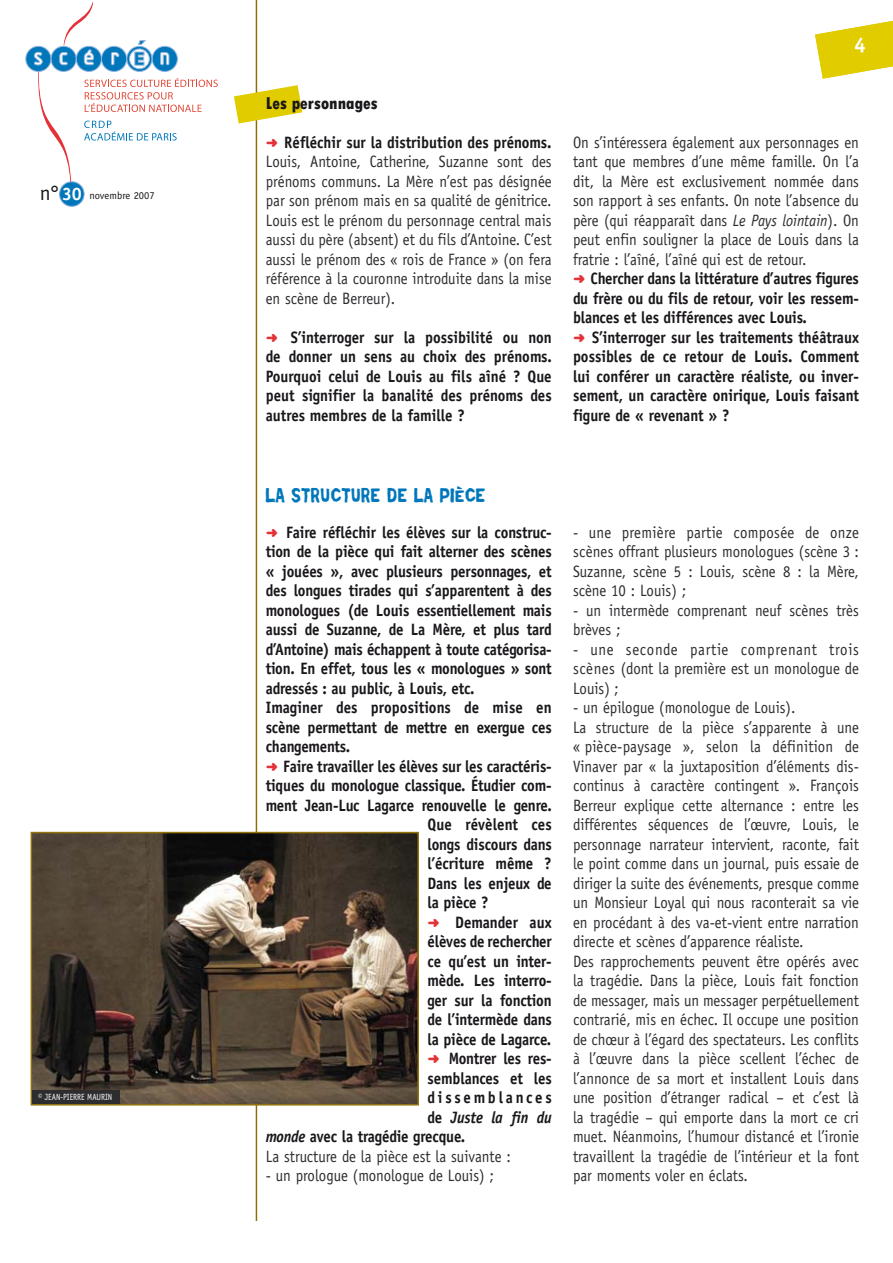
<style>
.page{position:relative;width:893px;height:1263px;background:#fff}
.page>*{position:absolute;margin:0;border:0;box-sizing:border-box;transform-origin:0 0}
.t1{font:700 21px "Officina Sans LT";color:#fff}
.t2{font:18px "Repent";letter-spacing:.025em;color:#07b;scale:.8 1}
.t3{font:800 condensed 18px "Tw Cen";color:#1a171b}
.t4{font:16.5px/19.5px "Officina Sans LT";color:#2d2c2f;text-align:justify;scale:.9 1}
.t5{font:700 16.5px/19.5px "Officina Sans LT";letter-spacing:-.01em;color:#1a171b;text-align:justify;scale:.9 1}
.t6{font:italic 700 16.5px "Officina Sans LT";letter-spacing:-.01em;color:#1a171b;scale:.9 1}
.t7{font:700 16.5px "Officina Sans LT";letter-spacing:.185em;color:#1a171b;scale:.9 1}
.t8{font:10.5px "Officina Sans LT";color:#1a171b}
.t9{font:9px "Officina Sans LT";color:#fff;scale:.85 1}
.s1{font-size:21px}
.s2{font-weight:700;font-size:18px;color:#fff}
.s3{font-family:"Distro Bats";font-size:13.5px;color:#e53138}
.s4{font-weight:700;color:#1a171b}
.s5{font-family:"Distro Bats";font-weight:400;font-size:13.5px;color:#e53138}
.s6{font-weight:400;color:#2d2c2f}
.s7{font-weight:400;font-style:italic;color:#2d2c2f}
.s8{font-style:normal}
.s9{font-style:italic}
</style>
<div class="page">
<img style="left:217px;top:0;width:49px;height:1220px">
<div style="left:60px;top:182px;width:24px;height:24px;background:#07b;border-radius:50%"></div>
<div style="left:59px;top:181px;width:26px;height:26px;border:1px solid #7ea8d5;border-radius:50%"></div>
<svg style="left:26px;top:1px;width:192px;height:193px"></svg>
<svg style="left:815px;top:21px;width:78px;height:58px"></svg>
<img style="left:34px;top:835px;width:382px;height:268px">
<div style="left:31px;top:832px;width:388px;height:274px;border:2px solid #92730c"></div>
<div style="left:32px;top:1090px;width:88px;height:14px;background:#2d2c2f"></div>
<svg style="left:234px;top:85px;width:68px;height:39px"></svg>
<p class="t8" style="left:40px;top:192px;width:116px"><span class="s1">n°</span> <span class="s2">30</span> novembre 2007</p>
<p class="t9" style="left:38px;top:1094px;width:89px">© JEAN-PIERRE MAURIN</p>
<p class="t3" style="left:266px;top:94px;width:114px">Les personnages</p>
<p class="t4" style="left:266px;top:134px;width:319px"><span class="s3">b</span> <span class="s4">Réfléchir sur la distribution des prénoms.<br></span>Louis, Antoine, Catherine, Suzanne sont des prénoms communs. La Mère n’est pas désignée par son prénom mais en sa qualité de génitrice.<br>Louis est le prénom du personnage central mais aussi du père (absent) et du fils d’Antoine. C’est aussi le prénom des « rois de France » (on fera référence à la couronne introduite dans la mise en scène de Berreur).</p>
<p class="t5" style="left:266px;top:329px;width:319px"><span class="s5">b</span> S’interroger sur la possibilité ou non de donner un sens au choix des prénoms.<br>Pourquoi celui de Louis au fils aîné ? Que peut signifier la banalité des prénoms des autres membres de la famille ?</p>
<p class="t1" style="left:854px;top:37px;width:13px">4</p>
<p class="t5" style="left:573px;top:134px;width:319px;text-align:left"><span class="s6">On s’intéressera également aux personnages en tant que membres d’une même famille. On l’a dit, la Mère est exclusivement nommée dans son rapport à ses enfants. On note l’absence du père (qui réapparaît dans</span> <span class="s7">Le Pays lointain</span><span class="s6">). On peut enfin souligner la place de Louis dans la fratrie : l’aîné, l’aîné qui est de retour.<br></span><span class="s5">b</span> Chercher dans la littérature d’autres figures du frère ou du fils de retour, voir les ressem&shy;blances et les différences avec Louis.<br><span class="s5">b</span> S’interroger sur les traitements théâtraux possibles de ce retour de Louis. Comment lui conférer un caractère réaliste, ou inver&shy;sement, un caractère onirique, Louis faisant figure de « revenant » ?</p>
<p class="t2" style="left:266px;top:484px;width:276px">LA STRUCTURE DE LA PIÈCE</p>
<p class="t5" style="left:266px;top:524px;width:319px"><span class="s5">b</span> Faire réfléchir les élèves sur la construc-</p>
<p class="t5" style="left:266px;top:544px;width:319px">tion de la pièce qui fait alterner des scènes</p>
<p class="t5" style="left:266px;top:563px;width:319px">« jouées », avec plusieurs personnages, et</p>
<p class="t5" style="left:266px;top:583px;width:319px">des longues tirades qui s’apparentent à des</p>
<p class="t5" style="left:266px;top:602px;width:319px">monologues (de Louis essentiellement mais</p>
<p class="t5" style="left:266px;top:622px;width:319px">aussi de Suzanne, de La Mère, et plus tard</p>
<p class="t5" style="left:266px;top:641px;width:319px">d’Antoine) mais échappent à toute catégorisa-</p>
<p class="t5" style="left:266px;top:661px;width:319px">tion. En effet, tous les « monologues » sont</p>
<p class="t5" style="left:266px;top:680px;width:233px">adressés : au public, à Louis, etc.</p>
<p class="t5" style="left:266px;top:700px;width:319px">Imaginer des propositions de mise en</p>
<p class="t5" style="left:266px;top:719px;width:319px">scène permettant de mettre en exergue ces</p>
<p class="t5" style="left:266px;top:739px;width:95px">changements.</p>
<p class="t5" style="left:266px;top:758px;width:319px"><span class="s5">b</span> Faire travailler les élèves sur les caractéris-</p>
<p class="t5" style="left:266px;top:778px;width:319px">tiques du monologue classique. Étudier com-</p>
<p class="t5" style="left:266px;top:797px;width:319px">ment Jean-Luc Lagarce renouvelle le genre.</p>
<p class="t5" style="left:427px;top:817px;width:140px">Que révèlent ces</p>
<p class="t5" style="left:427px;top:836px;width:140px">longs discours dans</p>
<p class="t5" style="left:427px;top:856px;width:140px">l’écriture même ?</p>
<p class="t5" style="left:427px;top:875px;width:140px">Dans les enjeux de</p>
<p class="t5" style="left:427px;top:895px;width:69px">la pièce ?</p>
<p class="t5" style="left:427px;top:914px;width:139px"><span class="s5">b</span> Demander aux</p>
<p class="t5" style="left:427px;top:934px;width:140px">élèves de rechercher</p>
<p class="t5" style="left:427px;top:953px;width:140px">ce qu’est un inter-</p>
<p class="t5" style="left:427px;top:973px;width:140px">mède. Les interro-</p>
<p class="t5" style="left:427px;top:992px;width:140px">ger sur la fonction</p>
<p class="t5" style="left:427px;top:1012px;width:140px">de l’intermède dans</p>
<p class="t5" style="left:427px;top:1031px;width:139px">la pièce de Lagarce.</p>
<p class="t5" style="left:427px;top:1051px;width:140px"><span class="s5">b</span> Montrer les res-</p>
<p class="t5" style="left:427px;top:1070px;width:140px">semblances et les</p>
<p class="t7" style="left:427px;top:1091px;width:140px">dissemblances</p>
<p class="t6" style="left:427px;top:1111px;width:140px"><span class="s8">de</span> Juste la fin du</p>
<p class="t5" style="left:266px;top:1129px;width:223px"><span class="s9">monde</span> avec la tragédie grecque.</p>
<p class="t4" style="left:266px;top:1148px;width:274px">La structure de la pièce est la suivante :</p>
<p class="t4" style="left:266px;top:1168px;width:255px">- un prologue (monologue de Louis) ;</p>
<p class="t4" style="left:573px;top:524px;width:319px">- une première partie composée de onze scènes offrant plusieurs monologues (scène 3 :<br>Suzanne, scène 5 : Louis, scène 8 : la Mère, scène 10 : Louis) ;</p>
<p class="t4" style="left:573px;top:602px;width:319px">- un intermède comprenant neuf scènes très brèves ;</p>
<p class="t4" style="left:573px;top:641px;width:319px">- une seconde partie comprenant trois scènes (dont la première est un monologue de Louis) ;</p>
<p class="t4" style="left:573px;top:700px;width:319px;text-align:left">- un épilogue (monologue de Louis).<br>La structure de la pièce s’apparente à une « pièce-paysage », selon la définition de Vinaver par « la juxtaposition d’éléments dis&shy;continus à caractère contingent ». François Berreur explique cette alternance : entre les différentes séquences de l’œuvre, Louis, le personnage narrateur intervient, raconte, fait le point comme dans un journal, puis essaie de diriger la suite des événements, presque comme un Monsieur Loyal qui nous raconterait sa vie en procédant à des va-et-vient entre narration directe et scènes d’apparence réaliste.<br>Des rapprochements peuvent être opérés avec la tragédie. Dans la pièce, Louis fait fonction de messager, mais un messager perpétuellement contrarié, mis en échec. Il occupe une position de chœur à l’égard des spectateurs. Les conflits à l’œuvre dans la pièce scellent l’échec de l’annonce de sa mort et installent Louis dans une position d’étranger radical – et c’est là la tragédie – qui emporte dans la mort ce cri muet. Néanmoins, l’humour distancé et l’ironie travaillent la tragédie de l’intérieur et la font par moments voler en éclats.</p>
</div>
